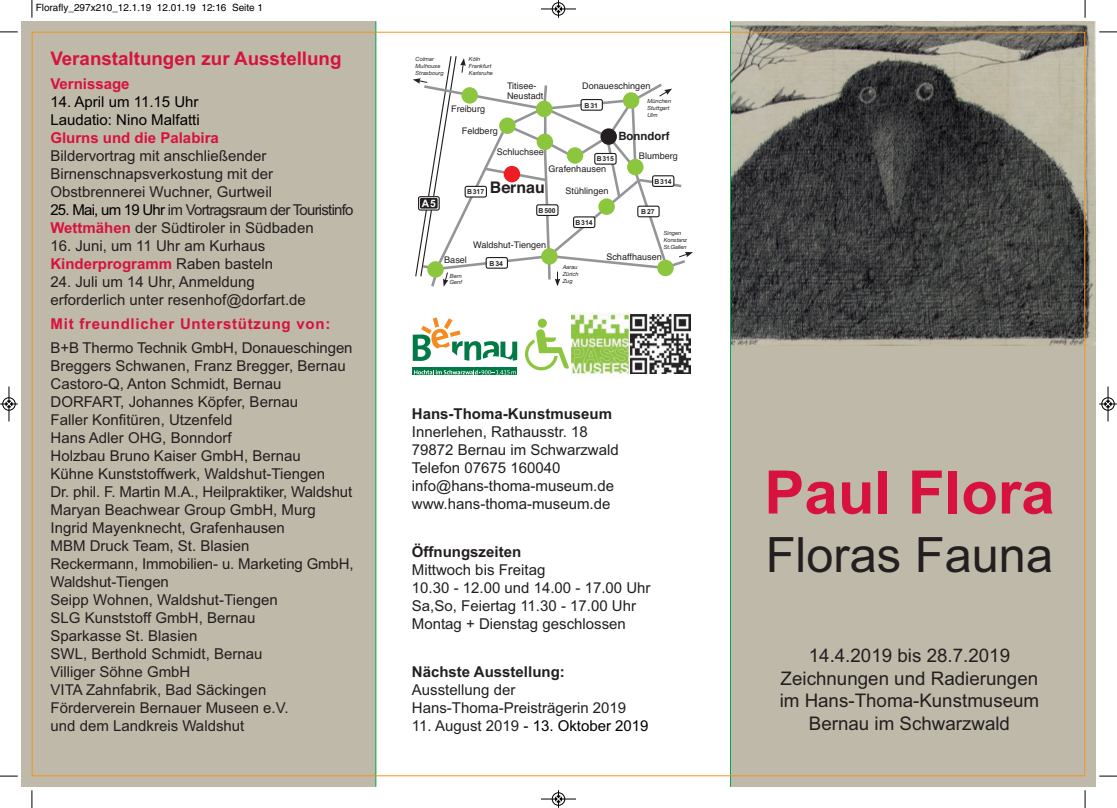
<style>
.page{position:relative;width:1117px;height:808px;background:#fff}
.page>*{position:absolute;margin:0;border:0;box-sizing:border-box;transform-origin:0 0}
.t1{font:700 60px "Arial";color:#d7123e}
.t2{font:48.75px "Arial";color:#231f20}
.t3{font:18.75px/22.5px "Arial";color:#231f20;text-align:center}
.t4{font:700 18.75px "Arial";color:#d7123e}
.t5{font:700 15.88px "Helvetica";color:#231f20}
.t6{font:15px/18px "Arial";color:#231f20}
.t7{font:15px/18px "Arial";letter-spacing:-.05em;color:#231f20}
.t8{font:15px/18px "Arial";color:#000}
.t9{font:700 15px "Arial";color:#231f20}
.t10{font:700 15px "Arial";letter-spacing:.05em;color:#d7123e}
.t11{font:700 15px "Arial";color:#d7123e}
.t12{font:700 11.38px "Helvetica";color:#231f20}
.t13{font:700 10.25px "Arial";color:#fff}
.t14{font:10px "Helvetica";color:#000}
.t15{font:9.12px/10.9px "Helvetica";color:#231f20}
.t16{font:700 6.88px "Arial";color:#231f20}
.t17{font:italic 5.62px/6.9px "Helvetica Neue";color:#231f20}
.s1{color:#000}
.s2{font-weight:700;color:#d7123e}
.s3{color:#231f20}
</style>
<div class="page">
<div style="left:730px;top:21px;width:365px;height:766px;background:#bfb9a9"></div>
<svg style="left:413px;top:56px;width:279px;height:231px"></svg>
<div style="left:486px;top:258px;width:21px;height:10px;background:#fff;border-radius:2px"></div>
<div style="left:485px;top:257px;width:23px;height:12px;border:1px solid #231f20;border-radius:2px"></div>
<div style="left:418px;top:196px;width:21px;height:15px;border:1px solid #231f20;border-radius:2px"></div>
<div style="left:536px;top:205px;width:22px;height:10px;background:#fff;border-radius:2px"></div>
<div style="left:536px;top:204px;width:22px;height:12px;border:1px solid #231f20;border-radius:2px"></div>
<div style="left:573px;top:217px;width:21px;height:11px;background:#fff;border-radius:2px"></div>
<div style="left:573px;top:216px;width:22px;height:12px;border:1px solid #231f20;border-radius:2px"></div>
<div style="left:652px;top:176px;width:21px;height:10px;background:#fff;border-radius:2px"></div>
<div style="left:652px;top:175px;width:22px;height:12px;border:1px solid #231f20;border-radius:2px"></div>
<div style="left:594px;top:153px;width:22px;height:11px;background:#fff;border-radius:2px"></div>
<div style="left:594px;top:153px;width:22px;height:12px;border:1px solid #231f20;border-radius:2px"></div>
<div style="left:465px;top:186px;width:21px;height:11px;background:#fff;border-radius:2px"></div>
<div style="left:464px;top:186px;width:23px;height:12px;border:1px solid #231f20;border-radius:2px"></div>
<div style="left:581px;top:100px;width:21px;height:10px;background:#fff;border-radius:2px"></div>
<div style="left:580px;top:99px;width:22px;height:12px;border:1px solid #231f20;border-radius:2px"></div>
<div style="left:637px;top:206px;width:22px;height:11px;background:#fff;border-radius:2px"></div>
<div style="left:637px;top:206px;width:22px;height:11px;border:1px solid #231f20;border-radius:2px"></div>
<div style="left:420px;top:198px;width:17px;height:11px;background:#231f20;border-radius:2px"></div>
<svg style="left:412px;top:317px;width:105px;height:44px"></svg>
<div style="left:412px;top:368px;width:105px;height:7px;background:#017a47"></div>
<svg style="left:414px;top:370px;width:101px;height:5px"></svg>
<svg style="left:690px;top:315px;width:1px;height:59px"></svg>
<img style="left:630px;top:315px;width:60px;height:59px">
<img style="left:571px;top:313px;width:58px;height:63px">
<svg style="left:525px;top:319px;width:43px;height:51px"></svg>
<div style="left:21px;top:21px;width:355px;height:766px;background:#bfb9a9"></div>
<img style="left:731px;top:21px;width:364px;height:324px">
<hr style="left:375px;top:21px;width:1px;height:766px;background:#00a54f">
<hr style="left:730px;top:21px;width:1px;height:766px;background:#00a54f">
<svg style="left:31px;top:0;width:2px;height:18px"></svg>
<svg style="left:0;top:31px;width:18px;height:2px"></svg>
<svg style="left:1084px;top:0;width:1px;height:18px"></svg>
<svg style="left:1099px;top:31px;width:17px;height:2px"></svg>
<svg style="left:31px;top:790px;width:2px;height:18px"></svg>
<svg style="left:0;top:776px;width:18px;height:1px"></svg>
<svg style="left:1084px;top:790px;width:1px;height:18px"></svg>
<svg style="left:1099px;top:776px;width:17px;height:1px"></svg>
<div style="left:551px;top:2px;width:14px;height:14px;border:1px solid #fff;border-radius:50%"></div>
<hr style="left:541px;top:9px;width:35px;height:1px;background:#000">
<div style="left:552px;top:3px;width:12px;height:12px;border:1px solid #000;border-radius:50%"></div>
<svg style="left:555px;top:0;width:6px;height:18px"></svg>
<div style="left:551px;top:792px;width:14px;height:14px;border:1px solid #fff;border-radius:50%"></div>
<hr style="left:541px;top:799px;width:35px;height:1px;background:#000">
<div style="left:552px;top:793px;width:12px;height:12px;border:1px solid #000;border-radius:50%"></div>
<svg style="left:555px;top:790px;width:6px;height:18px"></svg>
<div style="left:2px;top:397px;width:14px;height:14px;border:1px solid #fff;border-radius:50%"></div>
<hr style="left:9px;top:386px;width:1px;height:35px;background:#000">
<div style="left:3px;top:398px;width:12px;height:12px;border:1px solid #000;border-radius:50%"></div>
<svg style="left:0;top:401px;width:18px;height:6px"></svg>
<div style="left:1101px;top:397px;width:13px;height:14px;border:1px solid #fff;border-radius:50%"></div>
<hr style="left:1107px;top:386px;width:1px;height:35px;background:#000">
<div style="left:1101px;top:398px;width:13px;height:12px;border:1px solid #000;border-radius:50%"></div>
<svg style="left:1099px;top:401px;width:17px;height:6px"></svg>
<p class="t14" style="left:36px;top:2px;width:229px">Florafly_297x210_12.1.19 12.01.19 12:16 Seite 1</p>
<p class="t4" style="left:50px;top:52px;width:293px">Veranstaltungen zur Ausstellung</p>
<p class="t11" style="left:50px;top:78px;width:81px">Vernissage</p>
<p class="t8" style="left:50px;top:94px;width:151px">14. April um 11.15 Uhr<br>Laudatio: Nino Malfatti</p>
<p class="t11" style="left:50px;top:132px;width:170px">Glurns und die Palabira</p>
<p class="t6" style="left:50px;top:148px;width:224px">Bildervortrag mit anschließender<br>Birnenschnapsverkostung mit der<br>Obstbrennerei Wuchner, Gurtweil</p>
<p class="t7" style="left:50px;top:202px;width:305px"><span class="s1">25. Mai, um 19 Uhr</span> im Vortragsraum der Touristinfo<br><span class="s2">Wettmähen</span> der Südtiroler in Südbaden</p>
<p class="t6" style="left:50px;top:238px;width:224px">16. Juni, um 11 Uhr am Kurhaus<br><span class="s2">Kinderprogramm</span> Raben basteln</p>
<p class="t6" style="left:50px;top:274px;width:257px">24. Juli um 14 Uhr, Anmeldung erforderlich unter resenhof@dorfart.de</p>
<p class="t10" style="left:51px;top:318px;width:281px">Mit freundlicher Unterstützung von:</p>
<p class="t6" style="left:51px;top:340px;width:304px">B+B Thermo Technik GmbH, Donaueschingen<br>Breggers Schwanen, Franz Bregger, Bernau<br>Castoro-Q, Anton Schmidt, Bernau<br>DORFART, Johannes Köpfer, Bernau<br>Faller Konfitüren, Utzenfeld<br>Hans Adler OHG, Bonndorf<br>Holzbau Bruno Kaiser GmbH, Bernau<br>Kühne Kunststoffwerk, Waldshut-Tiengen<br>Dr. phil. F. Martin M.A., Heilpraktiker, Waldshut<br>Maryan Beachwear Group GmbH, Murg<br>Ingrid Mayenknecht, Grafenhausen<br>MBM Druck Team, St. Blasien<br>Reckermann, Immobilien- u. Marketing GmbH,<br>Waldshut-Tiengen<br>Seipp Wohnen, Waldshut-Tiengen<br>SLG Kunststoff GmbH, Bernau<br>Sparkasse St. Blasien<br>SWL, Berthold Schmidt, Bernau<br>Villiger Söhne GmbH<br>VITA Zahnfabrik, Bad Säckingen<br>Förderverein Bernauer Museen e.V.<br>und dem Landkreis Waldshut</p>
<p class="t17" style="left:415px;top:56px;width:30px">Colmar<br>Mulhouse<br>Strasbourg</p>
<p class="t17" style="left:469px;top:56px;width:25px">Köln<br>Frankfurt<br>Karlsruhe</p>
<p class="t15" style="left:451px;top:104px;width:35px">Freiburg</p>
<p class="t15" style="left:461px;top:126px;width:37px">Feldberg</p>
<p class="t15" style="left:507px;top:81px;width:38px">Titisee-<br>Neustadt</p>
<p class="t15" style="left:582px;top:82px;width:70px">Donaueschingen</p>
<p class="t16" style="left:584px;top:103px;width:15px">B 31</p>
<p class="t17" style="left:647px;top:98px;width:25px">München<br>Stuttgart<br>Ulm</p>
<p class="t12" style="left:618px;top:127px;width:53px">Bonndorf</p>
<p class="t13" style="left:422px;top:200px;width:16px">A 5</p>
<p class="t15" style="left:496px;top:147px;width:49px">Schluchsee</p>
<p class="t5" style="left:490px;top:175px;width:56px">Bernau</p>
<p class="t16" style="left:596px;top:157px;width:19px">B 315</p>
<p class="t15" style="left:548px;top:165px;width:59px">Grafenhausen</p>
<p class="t15" style="left:565px;top:187px;width:44px">Stühlingen</p>
<p class="t16" style="left:467px;top:189px;width:19px">B 317</p>
<p class="t16" style="left:538px;top:208px;width:19px">B 500</p>
<p class="t15" style="left:473px;top:241px;width:75px">Waldshut-Tiengen</p>
<p class="t16" style="left:575px;top:220px;width:19px">B 314</p>
<p class="t15" style="left:638px;top:151px;width:40px">Blumberg</p>
<p class="t16" style="left:654px;top:179px;width:19px">B 314</p>
<p class="t16" style="left:641px;top:209px;width:15px">B 27</p>
<p class="t17" style="left:663px;top:230px;width:25px">Singen<br>Konstanz<br>St.Gallen</p>
<p class="t15" style="left:444px;top:255px;width:24px">Basel</p>
<p class="t17" style="left:450px;top:272px;width:14px">Bern<br>Genf</p>
<p class="t16" style="left:489px;top:261px;width:15px">B 34</p>
<p class="t17" style="left:562px;top:264px;width:18px">Aarau<br>Zürich<br>Zug</p>
<p class="t15" style="left:606px;top:252px;width:57px">Schaffhausen</p>
<p class="t9" style="left:412px;top:408px;width:201px">Hans-Thoma-Kunstmuseum</p>
<p class="t6" style="left:412px;top:424px;width:208px">Innerlehen, Rathausstr. 18<br>79872 Bernau im Schwarzwald<br>Telefon 07675 160040 info@hans-thoma-museum.de www.hans-thoma-museum.de</p>
<p class="t9" style="left:412px;top:546px;width:111px">Öffnungszeiten</p>
<p class="t6" style="left:412px;top:562px;width:240px">Mittwoch bis Freitag<br>10.30 - 12.00 und 14.00 - 17.00 Uhr<br>Sa,So, Feiertag 11.30 - 17.00 Uhr<br>Montag + Dienstag geschlossen</p>
<p class="t9" style="left:412px;top:666px;width:154px">Nächste Ausstellung:</p>
<p class="t6" style="left:412px;top:682px;width:216px">Ausstellung der<br>Hans-Thoma-Preisträgerin 2019</p>
<p class="t8" style="left:412px;top:718px;width:238px"><span class="s3">11. August 2019</span> - 13. Oktober 2019</p>
<h1 class="t1" style="left:764px;top:471px;width:292px">Paul Flora</h1>
<h2 class="t2" style="left:765px;top:537px;width:289px">Floras Fauna</h2>
<p class="t3" style="left:779px;top:646px;width:261px">14.4.2019 bis 28.7.2019<br>Zeichnungen und Radierungen im Hans-Thoma-Kunstmuseum<br>Bernau im Schwarzwald</p>
</div>
